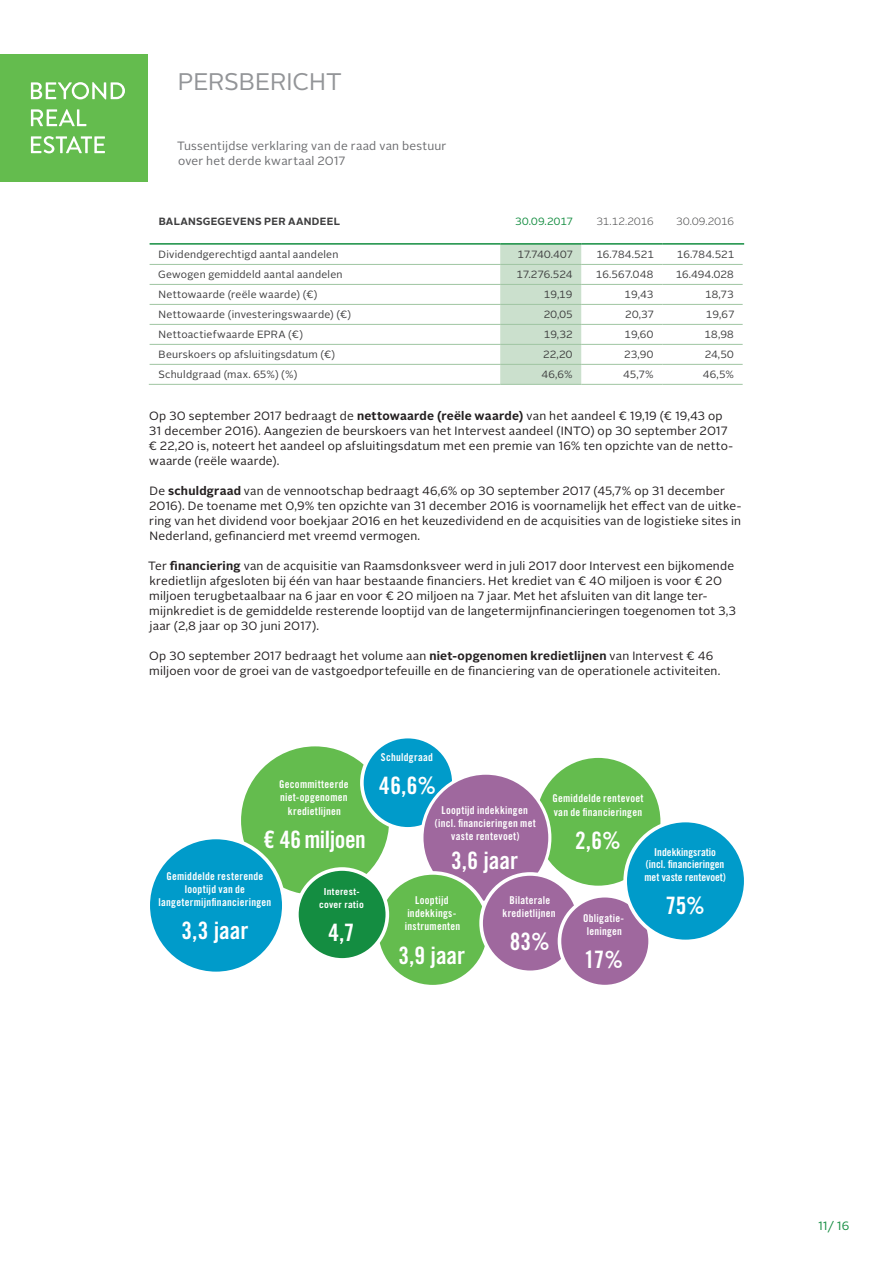
<style>
.page{position:relative;width:893px;height:1263px;background:#fff}
.page>*{position:absolute;margin:0;border:0;box-sizing:border-box;transform-origin:0 0}
.t1{font:24px "Trade Gothic LT Std Bd Cn 20";letter-spacing:-.005em;color:#fff}
.t2{font:24px "Alright Sans";letter-spacing:-.01em;color:#939598}
.t3{font:12px/15px "Alright Sans";letter-spacing:.015em;color:#231f20}
.t4{font:12px/15px "Alright Sans";letter-spacing:.02em;color:#6c6d70}
.t5{font:12px "Alright Sans";color:#148d41}
.t6{font:10.8px/13.2px "Trade Gothic LT Std Bd Cn 20";letter-spacing:.025em;color:#fff;text-align:center}
.t7{font:10.8px/12px "Trade Gothic LT Std Bd Cn 20";color:#fff;text-align:center}
.t8{font:10.5px "Alright Sans";letter-spacing:.02em;color:#3e3e3f}
.t9{font:700 10.5px "Alright Sans";letter-spacing:.025em;color:#3e3e3f}
.t10{font:300 10.5px "Alright Sans";letter-spacing:.005em;color:#3e3e3f}
.t11{font:10.5px "Alright Sans";color:#148d41}
.t12{font:700 9.6px/13.2px "Trade Gothic LT Std";letter-spacing:.03em;color:#fff;text-align:center}
.s1{font-weight:700}
</style>
<div class="page">
<div style="left:0;top:54px;width:148px;height:128px;background:#64bc4e"></div>
<svg style="left:31px;top:136px;width:74px;height:17px"></svg>
<svg style="left:31px;top:109px;width:55px;height:17px"></svg>
<svg style="left:31px;top:82px;width:94px;height:17px"></svg>
<div style="left:500px;top:245px;width:81px;height:139px;background:#cbe0cd"></div>
<hr style="left:150px;top:264px;width:350px;height:1px;background:#9fc5a2">
<hr style="left:500px;top:264px;width:81px;height:1px;background:#9fc5a2">
<hr style="left:581px;top:264px;width:81px;height:1px;background:#9fc5a2">
<hr style="left:662px;top:264px;width:81px;height:1px;background:#9fc5a2">
<hr style="left:150px;top:284px;width:350px;height:1px;background:#9fc5a2">
<hr style="left:500px;top:284px;width:81px;height:1px;background:#9fc5a2">
<hr style="left:581px;top:284px;width:81px;height:1px;background:#9fc5a2">
<hr style="left:662px;top:284px;width:81px;height:1px;background:#9fc5a2">
<hr style="left:150px;top:304px;width:350px;height:1px;background:#9fc5a2">
<hr style="left:500px;top:304px;width:81px;height:1px;background:#9fc5a2">
<hr style="left:581px;top:304px;width:81px;height:1px;background:#9fc5a2">
<hr style="left:662px;top:304px;width:81px;height:1px;background:#9fc5a2">
<hr style="left:150px;top:324px;width:350px;height:1px;background:#9fc5a2">
<hr style="left:500px;top:324px;width:81px;height:1px;background:#9fc5a2">
<hr style="left:581px;top:324px;width:81px;height:1px;background:#9fc5a2">
<hr style="left:662px;top:324px;width:81px;height:1px;background:#9fc5a2">
<hr style="left:150px;top:344px;width:350px;height:1px;background:#9fc5a2">
<hr style="left:500px;top:344px;width:81px;height:1px;background:#9fc5a2">
<hr style="left:581px;top:344px;width:81px;height:1px;background:#9fc5a2">
<hr style="left:662px;top:344px;width:81px;height:1px;background:#9fc5a2">
<hr style="left:150px;top:364px;width:350px;height:1px;background:#9fc5a2">
<hr style="left:500px;top:364px;width:81px;height:1px;background:#9fc5a2">
<hr style="left:581px;top:364px;width:81px;height:1px;background:#9fc5a2">
<hr style="left:662px;top:364px;width:81px;height:1px;background:#9fc5a2">
<hr style="left:150px;top:243px;width:350px;height:2px;background:#148d41">
<hr style="left:500px;top:243px;width:81px;height:2px;background:#148d41">
<hr style="left:581px;top:243px;width:81px;height:2px;background:#148d41">
<hr style="left:662px;top:243px;width:82px;height:2px;background:#148d41">
<hr style="left:149px;top:384px;width:351px;height:1px;background:#9fc5a2">
<hr style="left:500px;top:384px;width:81px;height:1px;background:#9fc5a2">
<hr style="left:581px;top:384px;width:81px;height:1px;background:#9fc5a2">
<hr style="left:662px;top:384px;width:81px;height:1px;background:#9fc5a2">
<div style="left:239px;top:744px;width:152px;height:153px;background:#64bc4e;border-radius:50%"></div>
<div style="left:362px;top:737px;width:92px;height:92px;background:#009bca;border-radius:50%"></div>
<div style="left:360px;top:735px;width:96px;height:96px;border:4px solid #fff;border-radius:50%"></div>
<div style="left:534px;top:756px;width:128px;height:131px;background:#64bc4e;border-radius:50%"></div>
<div style="left:532px;top:754px;width:132px;height:135px;border:4px solid #fff;border-radius:50%"></div>
<div style="left:422px;top:773px;width:128px;height:129px;background:#9f689e;border-radius:50%"></div>
<div style="left:420px;top:771px;width:131px;height:133px;border:3px solid #fff;border-radius:50%"></div>
<div style="left:376px;top:873px;width:113px;height:114px;background:#64bc4e;border-radius:50%"></div>
<div style="left:375px;top:871px;width:116px;height:117px;border:4px solid #fff;border-radius:50%"></div>
<div style="left:148px;top:837px;width:136px;height:136px;background:#009bca;border-radius:50%"></div>
<div style="left:146px;top:836px;width:140px;height:139px;border:4px solid #fff;border-radius:50%"></div>
<div style="left:297px;top:869px;width:90px;height:91px;background:#148d41;border-radius:50%"></div>
<div style="left:295px;top:867px;width:94px;height:95px;border:4px solid #fff;border-radius:50%"></div>
<div style="left:481px;top:874px;width:98px;height:98px;background:#9f689e;border-radius:50%"></div>
<div style="left:479px;top:872px;width:102px;height:102px;border:4px solid #fff;border-radius:50%"></div>
<div style="left:559px;top:896px;width:91px;height:90px;background:#9f689e;border-radius:50%"></div>
<div style="left:558px;top:894px;width:94px;height:94px;border:4px solid #fff;border-radius:50%"></div>
<div style="left:625px;top:820px;width:121px;height:121px;background:#009bca;border-radius:50%"></div>
<div style="left:623px;top:819px;width:124px;height:124px;border:4px solid #fff;border-radius:50%"></div>
<h1 class="t2" style="left:178px;top:65px;width:165px">PERSBERICHT</h1>
<p class="t4" style="left:177px;top:139px;width:271px">Tussentijdse verklaring van de raad van bestuur over het derde kwartaal 2017</p>
<p class="t9" style="left:159px;top:214px;width:183px">BALANSGEGEVENS PER AANDEEL</p>
<p class="t11" style="left:515px;top:214px;width:59px">30.09.2017</p>
<p class="t10" style="left:596px;top:214px;width:59px">31.12.2016</p>
<p class="t10" style="left:676px;top:214px;width:59px">30.09.2016</p>
<p class="t8" style="left:159px;top:248px;width:181px">Dividendgerechtigd aantal aandelen</p>
<p class="t8" style="left:517px;top:248px;width:57px">17.740.407</p>
<p class="t8" style="left:596px;top:248px;width:59px">16.784.521</p>
<p class="t8" style="left:677px;top:248px;width:59px">16.784.521</p>
<p class="t8" style="left:158px;top:268px;width:186px">Gewogen gemiddeld aantal aandelen</p>
<p class="t8" style="left:517px;top:268px;width:57px">17.276.524</p>
<p class="t8" style="left:596px;top:268px;width:59px">16.567.048</p>
<p class="t8" style="left:676px;top:268px;width:59px">16.494.028</p>
<p class="t8" style="left:159px;top:288px;width:160px">Nettowaarde (reële waarde) (€)</p>
<p class="t8" style="left:544px;top:288px;width:30px">19,19</p>
<p class="t8" style="left:625px;top:288px;width:30px">19,43</p>
<p class="t8" style="left:705px;top:288px;width:30px">18,73</p>
<p class="t8" style="left:159px;top:308px;width:194px">Nettowaarde (investeringswaarde) (€)</p>
<p class="t8" style="left:544px;top:308px;width:30px">20,05</p>
<p class="t8" style="left:625px;top:308px;width:30px">20,37</p>
<p class="t8" style="left:706px;top:308px;width:30px">19,67</p>
<p class="t8" style="left:159px;top:328px;width:146px">Nettoactiefwaarde EPRA (€)</p>
<p class="t8" style="left:544px;top:328px;width:30px">19,32</p>
<p class="t8" style="left:624px;top:328px;width:30px">19,60</p>
<p class="t8" style="left:705px;top:328px;width:31px">18,98</p>
<p class="t8" style="left:159px;top:348px;width:178px">Beurskoers op afsluitingsdatum (€)</p>
<p class="t8" style="left:543px;top:348px;width:31px">22,20</p>
<p class="t8" style="left:624px;top:348px;width:31px">23,90</p>
<p class="t8" style="left:705px;top:348px;width:31px">24,50</p>
<p class="t8" style="left:158px;top:368px;width:140px">Schuldgraad (max. 65%) (%)</p>
<p class="t8" style="left:542px;top:368px;width:32px">46,6%</p>
<p class="t8" style="left:623px;top:368px;width:32px">45,7%</p>
<p class="t8" style="left:703px;top:368px;width:33px">46,5%</p>
<p class="t3" style="left:149px;top:409px;width:586px">Op 30 september 2017 bedraagt de <span class="s1">nettowaarde (reële waarde)</span> van het aandeel € 19,19 (€ 19,43 op 31 december 2016). Aangezien de beurskoers van het Intervest aandeel (INTO) op 30 september 2017 € 22,20 is, noteert het aandeel op afsluitingsdatum met een premie van 16% ten opzichte van de netto&shy;waarde (reële waarde).</p>
<p class="t3" style="left:149px;top:484px;width:594px">De <span class="s1">schuldgraad</span> van de vennootschap bedraagt 46,6% op 30 september 2017 (45,7% op 31 december 2016). De toename met 0,9% ten opzichte van 31 december 2016 is voornamelijk het effect van de uitke&shy;ring van het dividend voor boekjaar 2016 en het keuzedividend en de acquisities van de logistieke sites in Nederland, gefinancierd met vreemd vermogen.</p>
<p class="t3" style="left:148px;top:559px;width:590px">Ter <span class="s1">financiering</span> van de acquisitie van Raamsdonksveer werd in juli 2017 door Intervest een bijkomende kredietlijn afgesloten bij één van haar bestaande financiers. Het krediet van € 40 miljoen is voor € 20 miljoen terugbetaalbaar na 6 jaar en voor € 20 miljoen na 7 jaar. Met het afsluiten van dit lange ter&shy;mijnkrediet is de gemiddelde resterende looptijd van de langetermijnfinancieringen toegenomen tot 3,3 jaar (2,8 jaar op 30 juni 2017).</p>
<p class="t3" style="left:149px;top:649px;width:573px">Op 30 september 2017 bedraagt het volume aan <span class="s1">niet-opgenomen kredietlijnen</span> van Intervest € 46 miljoen voor de groei van de vastgoedportefeuille en de financiering van de operationele activiteiten.</p>
<p class="t6" style="left:279px;top:777px;width:71px">Gecommitteerde niet-opgenomen kredietlijnen</p>
<h1 class="t1" style="left:263px;top:824px;width:104px">€ 46 miljoen</h1>
<p class="t6" style="left:158px;top:869px;width:114px">Gemiddelde resterende looptijd van de langetermijnfinancieringen</p>
<h1 class="t1" style="left:181px;top:916px;width:68px">3,3 jaar</h1>
<p class="t12" style="left:319px;top:884px;width:46px">Interest&shy;cover ratio</p>
<h1 class="t1" style="left:328px;top:918px;width:28px">4,7</h1>
<p class="t6" style="left:381px;top:750px;width:53px">Schuldgraad</p>
<h1 class="t1" style="left:379px;top:771px;width:58px">46,6%</h1>
<p class="t6" style="left:552px;top:792px;width:93px;text-align:left">Gemiddelde rentevoet van de financieringen</p>
<h1 class="t1" style="left:575px;top:826px;width:47px">2,6%</h1>
<p class="t6" style="left:435px;top:803px;width:103px">Looptijd indekkingen (incl. financieringen met vaste rentevoet)</p>
<h1 class="t1" style="left:451px;top:846px;width:68px">3,6 jaar</h1>
<p class="t6" style="left:405px;top:893px;width:57px">Looptijd indekkings&shy;instrumenten</p>
<h1 class="t1" style="left:398px;top:940px;width:68px">3,9 jaar</h1>
<p class="t7" style="left:646px;top:846px;width:80px">Indekkingsratio (incl. financieringen</p>
<p class="t7" style="left:644px;top:871px;width:83px">met vaste rentevoet)</p>
<h1 class="t1" style="left:665px;top:891px;width:41px">75%</h1>
<p class="t6" style="left:502px;top:893px;width:55px">Bilaterale kredietlijnen</p>
<h1 class="t1" style="left:510px;top:927px;width:42px">83%</h1>
<p class="t6" style="left:583px;top:911px;width:43px">Obligatie&shy;leningen</p>
<h1 class="t1" style="left:584px;top:945px;width:40px">17%</h1>
<p class="t5" style="left:818px;top:1218px;width:33px">11/ 16</p>
</div>
